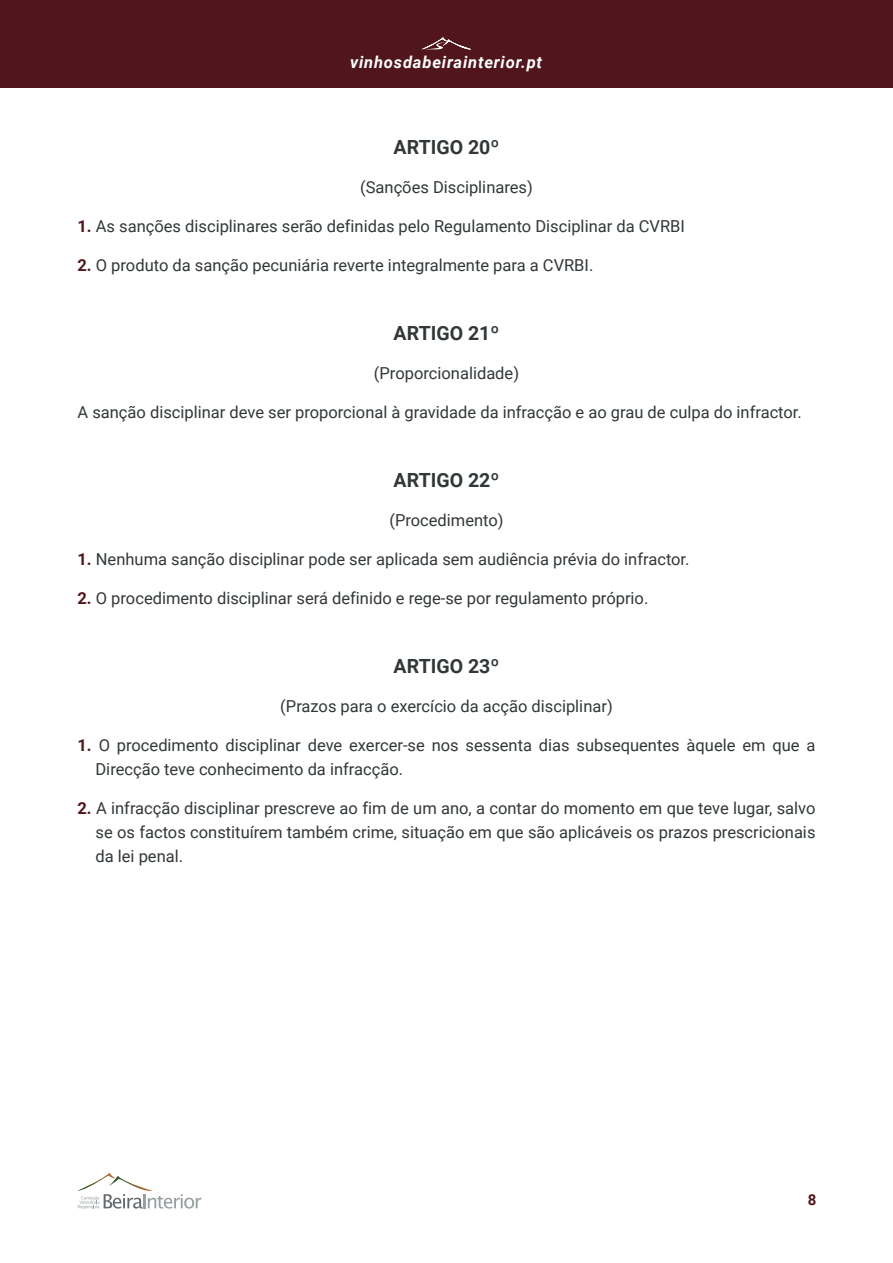
<style>
.page{position:relative;width:893px;height:1263px;background:#fff}
.page>*{position:absolute;margin:0;border:0;box-sizing:border-box;transform-origin:0 0}
.t1{font:700 19.5px "Roboto";color:#323738}
.t2{font:16.5px/24px "Roboto";color:#323738}
.t3{font:italic 700 16.5px "Roboto";letter-spacing:.05em;color:#fff}
.t4{font:700 15px "Roboto";color:#51161c}
.s1{font-weight:700;color:#51161c}
</style>
<div class="page">
<div style="left:0;top:0;width:893px;height:88px;background:#51161c"></div>
<svg style="left:422px;top:37px;width:49px;height:13px"></svg>
<svg style="left:77px;top:1173px;width:124px;height:36px"></svg>
<p class="t3" style="left:350px;top:50px;width:194px">vinhosdabeirainterior.pt</p>
<p class="t1" style="left:394px;top:134px;width:107px">ARTIGO 20º</p>
<p class="t2" style="left:360px;top:175px;width:174px">(Sanções Disciplinares)</p>
<p class="t2" style="left:78px;top:214px;width:609px"><span class="s1">1.</span> As sanções disciplinares serão definidas pelo Regulamento Disciplinar da CVRBI</p>
<p class="t2" style="left:78px;top:253px;width:517px"><span class="s1">2.</span> O produto da sanção pecuniária reverte integralmente para a CVRBI.</p>
<p class="t1" style="left:394px;top:320px;width:107px">ARTIGO 21º</p>
<p class="t2" style="left:374px;top:361px;width:147px">(Proporcionalidade)</p>
<p class="t2" style="left:77px;top:400px;width:726px">A sanção disciplinar deve ser proporcional à gravidade da infracção e ao grau de culpa do infractor.</p>
<p class="t1" style="left:394px;top:467px;width:107px">ARTIGO 22º</p>
<p class="t2" style="left:389px;top:508px;width:116px">(Procedimento)</p>
<p class="t2" style="left:77px;top:547px;width:614px"><span class="s1">1.</span> Nenhuma sanção disciplinar pode ser aplicada sem audiência prévia do infractor.</p>
<p class="t2" style="left:77px;top:586px;width:572px"><span class="s1">2.</span> O procedimento disciplinar será definido e rege-se por regulamento próprio.</p>
<p class="t1" style="left:394px;top:653px;width:107px">ARTIGO 23º</p>
<p class="t2" style="left:280px;top:694px;width:334px">(Prazos para o exercício da acção disciplinar)</p>
<p class="t2" style="left:95px;top:733px;width:721px;text-indent:-18px"><span class="s1">1.</span> O procedimento disciplinar deve exercer-se nos sessenta dias subsequentes àquele em que a<br>Direcção teve conhecimento da infracção.</p>
<p class="t2" style="left:95px;top:796px;width:721px;text-align:justify;text-indent:-18px"><span class="s1">2.</span> A infracção disciplinar prescreve ao fim de um ano, a contar do momento em que teve lugar, salvo se os factos constituírem também crime, situação em que são aplicáveis os prazos prescricionais da lei penal.</p>
<p class="t4" style="left:808px;top:1189px;width:10px">8</p>
</div>
